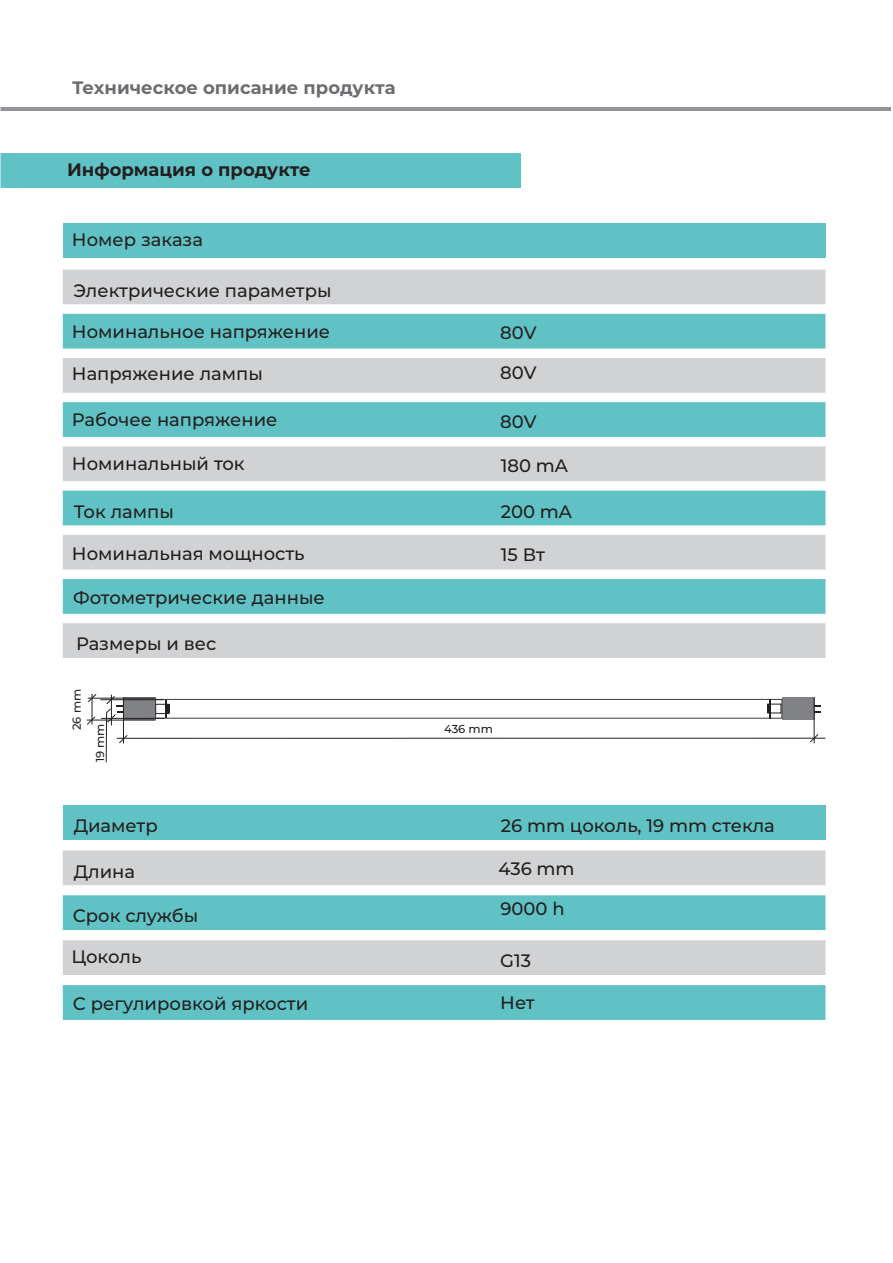
<style>
.page{position:relative;width:893px;height:1263px;background:#fff}
.page>*{position:absolute;margin:0;border:0;box-sizing:border-box;transform-origin:0 0}
.t1{font:500 18px "Montserrat";color:#231f20}
.t2{font:700 18px "Montserrat";color:#6c6d70}
.t3{font:700 18px "Montserrat";color:#231f20}
.t4{font:500 11.55px "Montserrat";color:#231f20}
</style>
<div class="page">
<hr style="left:0;top:107px;width:890px;height:3px;background:#939598">
<div style="left:63px;top:985px;width:762px;height:35px;background:#60c2c4"></div>
<div style="left:63px;top:940px;width:762px;height:35px;background:#d1d2d4"></div>
<div style="left:63px;top:895px;width:762px;height:35px;background:#60c2c4"></div>
<div style="left:63px;top:850px;width:762px;height:35px;background:#d1d2d4"></div>
<div style="left:63px;top:805px;width:762px;height:35px;background:#60c2c4"></div>
<div style="left:63px;top:223px;width:762px;height:35px;background:#60c2c4"></div>
<div style="left:63px;top:270px;width:762px;height:34px;background:#d1d2d4"></div>
<div style="left:63px;top:314px;width:762px;height:34px;background:#60c2c4"></div>
<div style="left:63px;top:358px;width:762px;height:35px;background:#d1d2d4"></div>
<div style="left:63px;top:402px;width:762px;height:35px;background:#60c2c4"></div>
<div style="left:63px;top:446px;width:762px;height:35px;background:#d1d2d4"></div>
<div style="left:63px;top:491px;width:762px;height:34px;background:#60c2c4"></div>
<div style="left:63px;top:535px;width:762px;height:35px;background:#d1d2d4"></div>
<div style="left:63px;top:579px;width:762px;height:35px;background:#60c2c4"></div>
<div style="left:63px;top:623px;width:762px;height:35px;background:#d1d2d4"></div>
<div style="left:0;top:153px;width:521px;height:35px;background:#60c2c4"></div>
<div style="left:123px;top:698px;width:33px;height:22px;background:#808285"></div>
<div style="left:782px;top:698px;width:32px;height:22px;background:#808285"></div>
<div style="left:155px;top:704px;width:14px;height:10px;border:1px solid #231f20"></div>
<svg style="left:165px;top:701px;width:4px;height:16px"></svg>
<div style="left:155px;top:699px;width:627px;height:20px;border:1px solid #3e3e3f"></div>
<svg style="left:815px;top:705px;width:6px;height:8px"></svg>
<svg style="left:767px;top:699px;width:4px;height:19px"></svg>
<hr style="left:814px;top:697px;width:1px;height:46px;background:#231f20">
<hr style="left:117px;top:738px;width:708px;height:1px;background:#231f20">
<hr style="left:87px;top:720px;width:69px;height:1px;background:#231f20">
<hr style="left:88px;top:698px;width:68px;height:1px;background:#231f20">
<svg style="left:809px;top:733px;width:10px;height:10px"></svg>
<hr style="left:92px;top:694px;width:1px;height:30px;background:#231f20">
<svg style="left:87px;top:693px;width:10px;height:10px"></svg>
<svg style="left:86px;top:716px;width:10px;height:9px"></svg>
<hr style="left:100px;top:699px;width:64px;height:1px;background:#231f20">
<hr style="left:101px;top:718px;width:63px;height:1px;background:#231f20">
<svg style="left:105px;top:695px;width:23px;height:68px"></svg>
<p class="t2" style="left:72px;top:76px;width:325px">Техническое описание продукта</p>
<p class="t3" style="left:67px;top:159px;width:245px">Информация о продукте</p>
<p class="t1" style="left:72px;top:228px;width:133px">Номер заказа</p>
<p class="t1" style="left:73px;top:280px;width:260px">Электрические параметры</p>
<p class="t1" style="left:72px;top:321px;width:260px">Номинальное напряжение</p>
<p class="t1" style="left:500px;top:321px;width:38px">80V</p>
<p class="t1" style="left:72px;top:363px;width:192px">Напряжение лампы</p>
<p class="t1" style="left:72px;top:408px;width:207px">Рабочее напряжение</p>
<p class="t1" style="left:72px;top:453px;width:174px">Номинальный ток</p>
<p class="t1" style="left:74px;top:500px;width:102px">Ток лампы</p>
<p class="t1" style="left:72px;top:542px;width:234px">Номинальная мощность</p>
<p class="t1" style="left:501px;top:543px;width:46px">15 Вт</p>
<p class="t1" style="left:73px;top:587px;width:253px">Фотометрические данные</p>
<p class="t1" style="left:76px;top:633px;width:142px">Размеры и вес</p>
<p class="t1" style="left:500px;top:362px;width:38px">80V</p>
<p class="t1" style="left:500px;top:410px;width:38px">80V</p>
<p class="t1" style="left:501px;top:455px;width:69px">180 mA</p>
<p class="t1" style="left:501px;top:500px;width:73px">200 mA</p>
<p class="t4" style="left:70px;top:730px;width:43px;rotate:-90deg">26 mm</p>
<p class="t4" style="left:93px;top:762px;width:40px;rotate:-90deg">19 mm</p>
<p class="t4" style="left:444px;top:722px;width:50px">436 mm</p>
<p class="t1" style="left:74px;top:814px;width:86px">Диаметр</p>
<p class="t1" style="left:501px;top:814px;width:276px">26 mm цоколь, 19 mm cтекла</p>
<p class="t1" style="left:74px;top:860px;width:63px">Длина</p>
<p class="t1" style="left:73px;top:904px;width:127px">Срок службы</p>
<p class="t1" style="left:499px;top:858px;width:78px">436 mm</p>
<p class="t1" style="left:500px;top:897px;width:66px">9000 h</p>
<p class="t1" style="left:71px;top:945px;width:72px">Цоколь</p>
<p class="t1" style="left:500px;top:950px;width:32px">G13</p>
<p class="t1" style="left:73px;top:993px;width:237px">С регулировкой яркости</p>
<p class="t1" style="left:500px;top:992px;width:36px">Нет</p>
</div>
